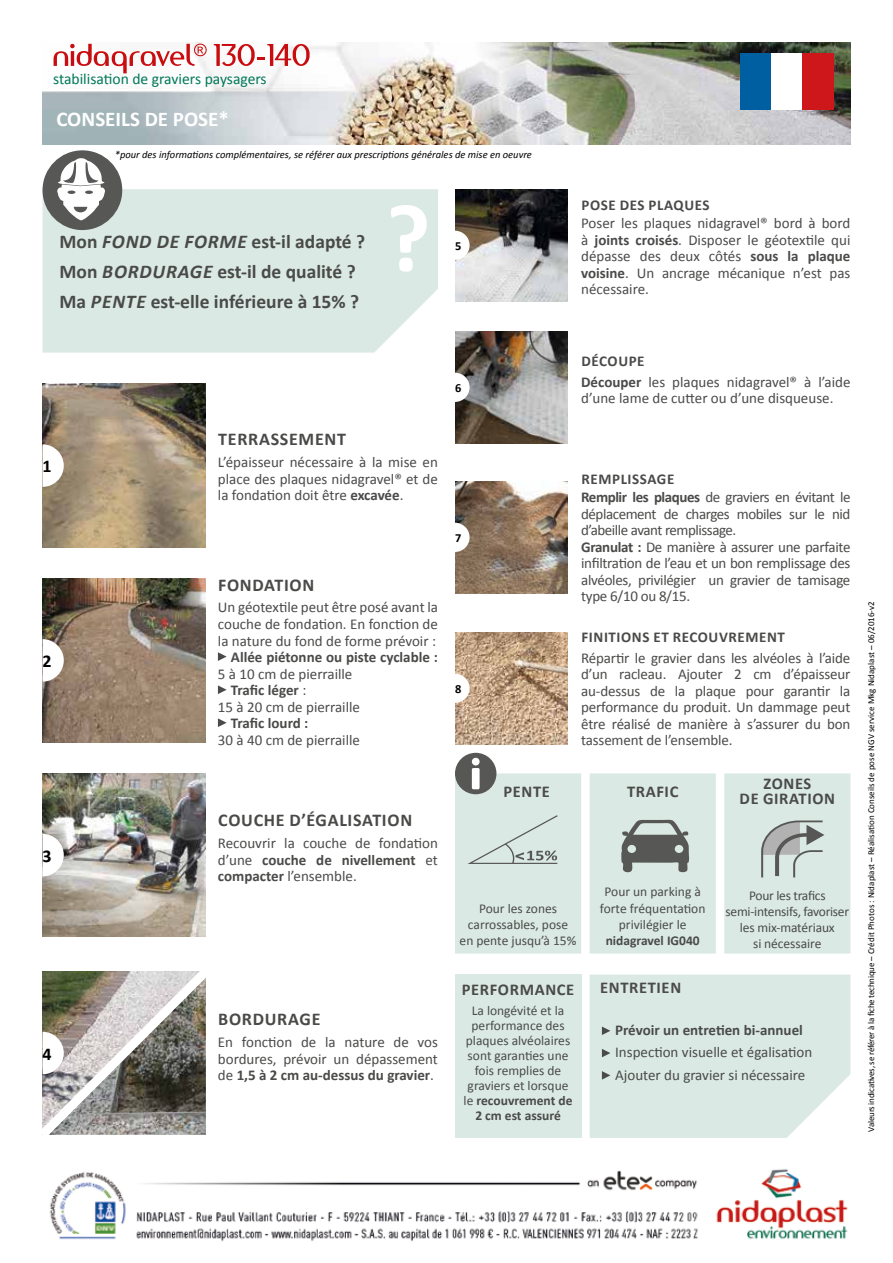
<style>
.page{position:relative;width:893px;height:1263px;background:#fff}
.page>*{position:absolute;margin:0;border:0;box-sizing:border-box;transform-origin:0 0}
.t1{font:700 97.5px "Calibri";color:#fff}
.t2{font:700 21px "Calibri";color:#fff}
.t3{font:700 19.5px/30px "Calibri";color:#4a4a49}
.t4{font:700 18px "Calibri";letter-spacing:.04em;color:#4a4a49}
.t5{font:700 18px "Calibri";color:#000}
.t6{font:700 16.5px/15px "Calibri";letter-spacing:.04em;color:#4a4a49;text-align:center}
.t7{font:15.6px "Calibri";color:#007858}
.t8{font:15px/16.5px "Calibri";color:#4a4a49;text-align:justify}
.t9{font:15px/16.5px "Calibri";letter-spacing:-.02em;color:#4a4a49}
.t10{font:700 15px/18px "Calibri";letter-spacing:.04em;color:#4a4a49}
.t11{font:700 15px "Calibri";color:#4a4a49}
.t12{font:13.5px/15px "Calibri";color:#4a4a49;text-align:center}
.t13{font:13.5px/16.2px "Calibri";letter-spacing:-.02em;color:#4a4a49;text-align:center}
.t14{font:700 13.5px "Calibri";color:#4a4a49}
.t15{font:700 12.3px "Calibri";color:#000}
.t16{font:italic 10.5px "Calibri";color:#000}
.t17{font:9px "Calibri";color:#000}
.s1{font-style:italic}
.s2{font-weight:700}
.s3{font-weight:400}
</style>
<div class="page">
<img style="left:43px;top:43px;width:807px;height:102px">
<div style="left:43px;top:189px;width:395px;height:164px;background:#dae9e3"></div>
<div style="left:43px;top:150px;width:79px;height:80px;background:#575756;border-radius:50%"></div>
<svg style="left:57px;top:158px;width:48px;height:62px"></svg>
<img style="left:49px;top:1169px;width:799px;height:73px">
<img style="left:43px;top:384px;width:163px;height:163px">
<svg style="left:43px;top:444px;width:21px;height:43px"></svg>
<img style="left:43px;top:579px;width:163px;height:163px">
<svg style="left:43px;top:639px;width:21px;height:43px"></svg>
<img style="left:43px;top:773px;width:163px;height:164px">
<svg style="left:43px;top:834px;width:21px;height:42px"></svg>
<svg style="left:42px;top:971px;width:164px;height:164px"></svg>
<div style="left:455px;top:773px;width:395px;height:181px;background:#dae9e3"></div>
<div style="left:455px;top:753px;width:41px;height:41px;background:#575756;border-radius:50%"></div>
<div style="left:472px;top:768px;width:8px;height:21px;background:#fff;border-radius:2px"></div>
<div style="left:472px;top:758px;width:8px;height:7px;background:#fff;border-radius:50%"></div>
<svg style="left:467px;top:815px;width:91px;height:49px"></svg>
<svg style="left:620px;top:819px;width:70px;height:54px"></svg>
<svg style="left:761px;top:820px;width:63px;height:57px"></svg>
<svg style="left:218px;top:652px;width:9px;height:9px"></svg>
<svg style="left:218px;top:685px;width:9px;height:9px"></svg>
<svg style="left:218px;top:718px;width:9px;height:9px"></svg>
<div style="left:740px;top:53px;width:31px;height:56px;background:#005fa1"></div>
<div style="left:771px;top:53px;width:31px;height:56px;background:#fff"></div>
<div style="left:802px;top:53px;width:31px;height:56px;background:#cd171a"></div>
<div style="left:455px;top:974px;width:126px;height:164px;background:#dae9e3"></div>
<div style="left:590px;top:974px;width:260px;height:164px;background:#dae9e3"></div>
<img style="left:455px;top:331px;width:112px;height:112px">
<svg style="left:455px;top:373px;width:15px;height:29px"></svg>
<img style="left:455px;top:481px;width:112px;height:112px">
<svg style="left:455px;top:523px;width:15px;height:29px"></svg>
<img style="left:455px;top:632px;width:112px;height:112px">
<svg style="left:455px;top:674px;width:15px;height:29px"></svg>
<img style="left:455px;top:189px;width:112px;height:112px">
<svg style="left:455px;top:231px;width:15px;height:29px"></svg>
<svg style="left:54px;top:44px;width:153px;height:29px"></svg>
<svg style="left:214px;top:44px;width:96px;height:22px"></svg>
<p class="t7" style="left:53px;top:69px;width:215px">stabilisation de graviers paysagers</p>
<h2 class="t2" style="left:56px;top:106px;width:174px">CONSEILS DE POSE*</h2>
<p class="t16" style="left:115px;top:148px;width:419px">*pour des informations complémentaires, se référer aux prescriptions générales de mise en oeuvre</p>
<h3 class="t3" style="left:60px;top:227px;width:307px">Mon <span class="s1">FOND DE FORME</span> est-il adapté ?<br>Mon <span class="s1">BORDURAGE</span> est-il de qualité ?<br>Ma <span class="s1">PENTE</span> est-elle inférieure à 15% ?</h3>
<h1 class="t1" style="left:385px;top:176px;width:47px">?</h1>
<p class="t15" style="left:455px;top:238px;width:8px">5</p>
<p class="t10" style="left:581px;top:196px;width:130px">POSE DES PLAQUES</p>
<p class="t8" style="left:581px;top:215px;width:271px">Poser les plaques nidagravel® bord à bord à <span class="s2">joints croisés</span>. Disposer le géotextile qui dépasse des deux côtés <span class="s2">sous la plaque voisine</span>. Un ancrage mécanique n’est pas nécessaire.</p>
<p class="t5" style="left:43px;top:455px;width:11px">1</p>
<p class="t5" style="left:43px;top:650px;width:11px">2</p>
<p class="t5" style="left:43px;top:844px;width:11px">3</p>
<p class="t5" style="left:43px;top:1042px;width:11px">4</p>
<p class="t4" style="left:218px;top:427px;width:129px">TERRASSEMENT</p>
<p class="t8" style="left:218px;top:454px;width:222px">L’épaisseur nécessaire à la mise en place des plaques nidagravel® et de la fondation doit être <span class="s2">excavée</span>.</p>
<p class="t4" style="left:218px;top:574px;width:97px">FONDATION</p>
<p class="t8" style="left:218px;top:599px;width:222px">Un géotextile peut être posé avant la couche de fondation. En fonction de la nature du fond de forme prévoir :</p>
<p class="t11" style="left:231px;top:647px;width:209px">Allée piétonne ou piste cyclable :</p>
<p class="t8" style="left:218px;top:665px;width:136px">5 à 10 cm de pierraille</p>
<p class="t11" style="left:231px;top:680px;width:77px">Trafic léger <span class="s3">:</span></p>
<p class="t8" style="left:218px;top:698px;width:144px">15 à 20 cm de pierraille</p>
<p class="t11" style="left:231px;top:713px;width:79px">Trafic lourd :</p>
<p class="t8" style="left:218px;top:731px;width:144px">30 à 40 cm de pierraille</p>
<p class="t4" style="left:218px;top:808px;width:195px">COUCHE D’ÉGALISATION</p>
<p class="t8" style="left:218px;top:835px;width:222px">Recouvrir la couche de fondation d’une <span class="s2">couche de nivellement</span> et <span class="s2">compacter</span> l’ensemble.</p>
<p class="t4" style="left:218px;top:1007px;width:104px">BORDURAGE</p>
<p class="t8" style="left:218px;top:1034px;width:222px">En fonction de la nature de vos bordures, prévoir un dépassement de <span class="s2">1,5 à 2 cm au-dessus du gravier</span>.</p>
<p class="t15" style="left:455px;top:380px;width:8px">6</p>
<p class="t8" style="left:581px;top:351px;width:271px;line-height:20.4px"><span class="s2">DÉCOUPE<br>Découper</span> les plaques nidagravel® à l’aide</p>
<p class="t8" style="left:581px;top:390px;width:254px">d’une lame de cutter ou d’une disqueuse.</p>
<p class="t15" style="left:455px;top:530px;width:8px">7</p>
<p class="t15" style="left:455px;top:681px;width:8px">8</p>
<p class="t10" style="left:581px;top:470px;width:271px">REMPLISSAGE<br>Remplir les plaques <span class="s3">de graviers en évitant le</span></p>
<p class="t9" style="left:581px;top:506px;width:271px">déplacement de charges mobiles sur le nid d’abeille avant remplissage.<br><span class="s2">Granulat :</span> De manière à assurer une parfaite infiltration de l’eau et un bon remplissage des alvéoles, privilégier un gravier de tamisage type 6/10 ou 8/15.</p>
<p class="t10" style="left:581px;top:628px;width:205px">FINITIONS ET RECOUVREMENT</p>
<p class="t8" style="left:581px;top:650px;width:271px">Répartir le gravier dans les alvéoles à l’aide d’un racleau. Ajouter 2 cm d’épaisseur au-dessus de la plaque pour garantir la performance du produit. Un dammage peut être réalisé de manière à s’assurer du bon tassement de l’ensemble.</p>
<p class="t6" style="left:503px;top:784px;width:48px">PENTE</p>
<p class="t6" style="left:627px;top:784px;width:53px">TRAFIC</p>
<p class="t6" style="left:740px;top:776px;width:97px">ZONES<br>DE GIRATION</p>
<p class="t12" style="left:460px;top:900px;width:118px;line-height:16.2px">Pour les zones carrossables, pose en pente jusqu’à 15%</p>
<p class="t12" style="left:600px;top:884px;width:107px;line-height:16.2px">Pour un parking à forte fréquentation privilégier le</p>
<p class="t14" style="left:606px;top:932px;width:96px">nidagravel IG040</p>
<p class="t6" style="left:462px;top:982px;width:114px">PERFORMANCE</p>
<p class="t6" style="left:600px;top:980px;width:83px">ENTRETIEN</p>
<p class="t13" style="left:726px;top:887px;width:125px">Pour les trafics semi-intensifs, favoriser les mix-matériaux<br>si nécessaire</p>
<p class="t12" style="left:464px;top:1003px;width:110px">La longévité et la performance des plaques alvéolaires sont garanties une fois remplies de graviers et lorsque le <span class="s2">recouvrement de<br>2 cm est assuré</span></p>
<p class="t11" style="left:615px;top:1020px;width:189px">Prévoir un entretien bi-annuel</p>
<p class="t8" style="left:615px;top:1041px;width:199px;line-height:22.5px">Inspection visuelle et égalisation<br>Ajouter du gravier si nécessaire</p>
<p class="t17" style="left:865px;top:1131px;width:532px;rotate:-90deg">Valeurs indicatives, se référer à la fiche technique – Crédit Photos : Nidaplast – Réalisation Conseils de pose NGV service Mkg Nidaplast – 06/2016-v2</p>
</div>
